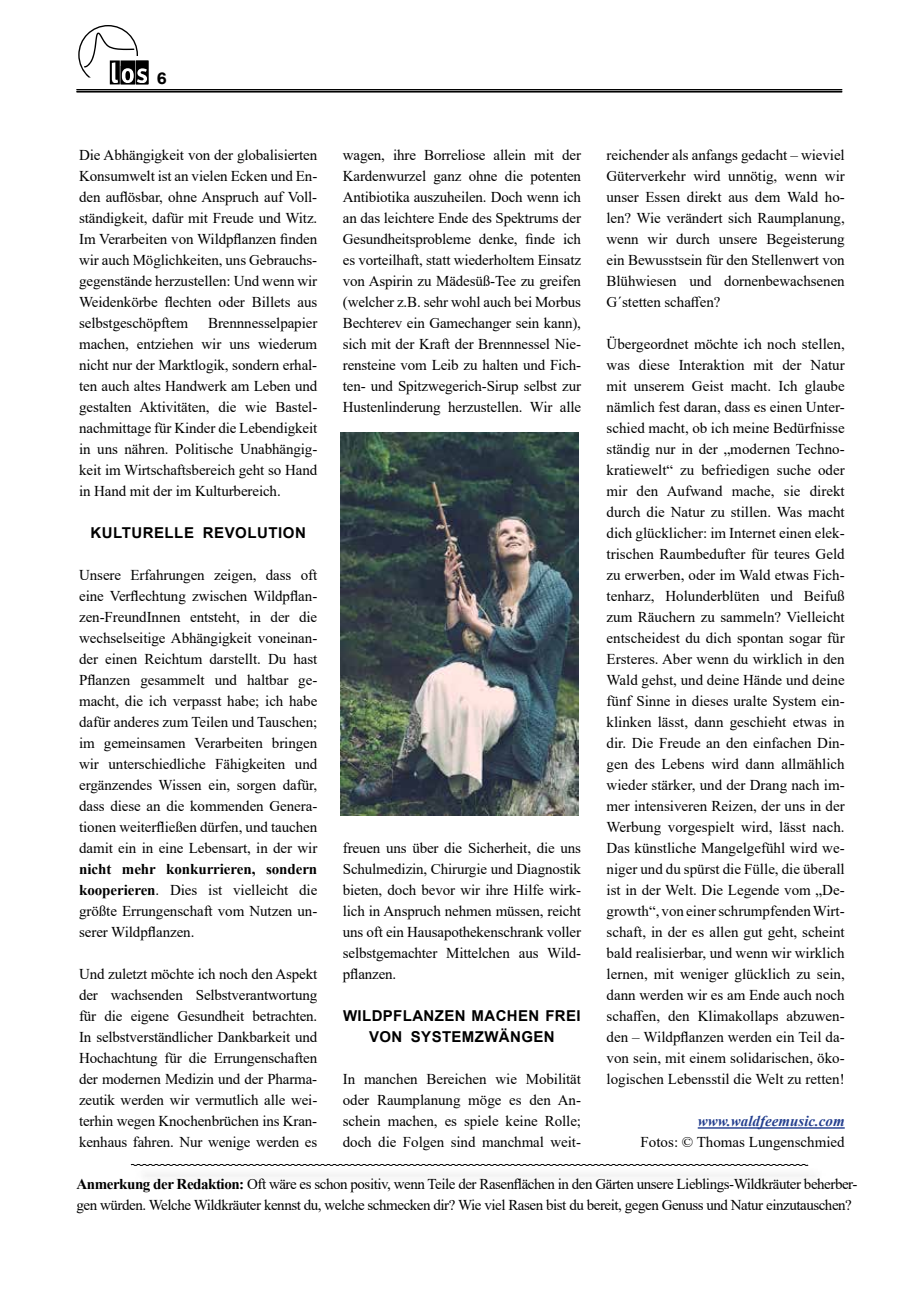
<style>
.page{position:relative;width:906px;height:1289px;background:#fff}
.page>*{position:absolute;margin:0;border:0;box-sizing:border-box;transform-origin:0 0}
.t1{font:700 16.2px "Arial";color:#000;scale:1.11 1}
.t2{font:15px/21px "Times New Roman";letter-spacing:-.005em;color:#000;text-align:justify}
.t3{font:15px/21px "Times New Roman";letter-spacing:-.03em;color:#000}
.t4{font:700 15px/21px "Arial";letter-spacing:.025em;color:#000;text-align:center}
.t5{font:italic 700 15px "Times New Roman";color:#25408f}
.s1{font-weight:700}
</style>
<div class="page">
<svg style="left:78px;top:25px;width:70px;height:60px"></svg>
<div style="left:79px;top:79px;width:27px;height:6px;background:#fff"></div>
<hr style="left:77px;top:89px;width:765px;height:1px;background:#000">
<hr style="left:77px;top:91px;width:765px;height:1px;background:#000">
<hr style="left:698px;top:1127px;width:146px;height:1px;background:#25408f">
<img style="left:340px;top:433px;width:238px;height:382px">
<div style="left:135px;top:1166px;width:690px;height:17px;background:#f7f7f7"></div>
<div style="left:123px;top:1154px;width:693px;height:20px;background:#fff"></div>
<svg style="left:130px;top:1164px;width:678px;height:2px"></svg>
<p class="t1" style="left:157px;top:67px;width:11px">6</p>
<p class="t2" style="left:606px;top:144px;width:240px">reichender als anfangs gedacht – wieviel Güterverkehr wird unnötig, wenn wir unser Essen direkt aus dem Wald ho&shy;len? Wie verändert sich Raumplanung, wenn wir durch unsere Begeisterung ein Bewusstsein für den Stellenwert von Blühwiesen und dornenbewachsenen G´stetten schaffen?</p>
<p class="t2" style="left:606px;top:333px;width:240px">Übergeordnet möchte ich noch stellen, was diese Interaktion mit der Natur mit unserem Geist macht. Ich glaube nämlich fest daran, dass es einen Unter&shy;schied macht, ob ich meine Bedürfnisse ständig nur in der „modernen Techno&shy;kratiewelt“ zu befriedigen suche oder mir den Aufwand mache, sie direkt durch die Natur zu stillen. Was macht dich glücklicher: im Internet einen elek&shy;trischen Raumbedufter für teures Geld zu erwerben, oder im Wald etwas Fich&shy;tenharz, Holunderblüten und Beifuß zum Räuchern zu sammeln? Vielleicht entscheidest du dich spontan sogar für Ersteres. Aber wenn du wirklich in den Wald gehst, und deine Hände und deine fünf Sinne in dieses uralte System ein&shy;klinken lässt, dann geschieht etwas in dir. Die Freude an den einfachen Din&shy;gen des Lebens wird dann allmählich wieder stärker, und der Drang nach im&shy;mer intensiveren Reizen, der uns in der Werbung vorgespielt wird, lässt nach.<br>Das künstliche Mangelgefühl wird we&shy;niger und du spürst die Fülle, die überall ist in der Welt. Die Legende vom „De&shy;growth“, von einer schrumpfenden Wirt&shy;schaft, in der es allen gut geht, scheint bald realisierbar, und wenn wir wirklich lernen, mit weniger glücklich zu sein, dann werden wir es am Ende auch noch schaffen, den Klimakollaps abzuwen&shy;den – Wildpflanzen werden ein Teil da&shy;von sein, mit einem solidarischen, öko&shy;logischen Lebensstil die Welt zu retten!</p>
<p class="t5" style="left:698px;top:1110px;width:148px">www.waldfeemusic.com</p>
<p class="t2" style="left:640px;top:1131px;width:206px">Fotos: © Thomas Lungenschmied</p>
<p class="t3" style="left:77px;top:1173px;width:782px"><span class="s1">Anmerkung der Redaktion:</span> Oft wäre es schon positiv, wenn Teile der Rasenflächen in den Gärten unsere Lieblings-Wildkräuter beherber&shy;gen würden. Welche Wildkräuter kennst du, welche schmecken dir? Wie viel Rasen bist du bereit, gegen Genuss und Natur einzutauschen?</p>
<p class="t2" style="left:79px;top:144px;width:240px">Die Abhängigkeit von der globalisierten Konsumwelt ist an vielen Ecken und En&shy;den auflösbar, ohne Anspruch auf Voll&shy;ständigkeit, dafür mit Freude und Witz.<br>Im Verarbeiten von Wildpflanzen finden wir auch Möglichkeiten, uns Gebrauchs&shy;gegenstände herzustellen: Und wenn wir Weidenkörbe flechten oder Billets aus selbstgeschöpftem</p>
<p class="t2" style="left:343px;top:144px;width:240px">wagen, ihre Borreliose allein mit der Kardenwurzel ganz ohne die potenten Antibiotika auszuheilen. Doch wenn ich an das leichtere Ende des Spektrums der Gesundheitsprobleme denke, finde ich es vorteilhaft, statt wiederholtem Einsatz von Aspirin zu Mädesüß-Tee zu greifen (welcher z.B. sehr wohl auch bei Morbus Bechterev ein Gamechanger sein kann), sich mit der Kraft der Brennnessel Nie&shy;rensteine vom Leib zu halten und Fich&shy;ten- und Spitzwegerich-Sirup selbst zur Hustenlinderung herzustellen. Wir alle</p>
<p class="t2" style="left:79px;top:312px;width:240px;text-indent:129px">Brennnesselpapier machen, entziehen wir uns wiederum nicht nur der Marktlogik, sondern erhal&shy;ten auch altes Handwerk am Leben und gestalten Aktivitäten, die wie Bastel&shy;nachmittage für Kinder die Lebendigkeit in uns nähren. Politische Unabhängig&shy;keit im Wirtschaftsbereich geht so Hand in Hand mit der im Kulturbereich.</p>
<p class="t4" style="left:90px;top:522px;width:217px">KULTURELLE REVOLUTION</p>
<p class="t2" style="left:79px;top:564px;width:240px">Unsere Erfahrungen zeigen, dass oft eine Verflechtung zwischen Wildpflan&shy;zen-FreundInnen entsteht, in der die wechselseitige Abhängigkeit voneinan&shy;der einen Reichtum darstellt. Du hast Pflanzen gesammelt und haltbar ge&shy;macht, die ich verpasst habe; ich habe dafür anderes zum Teilen und Tauschen; im gemeinsamen Verarbeiten bringen wir unterschiedliche Fähigkeiten und ergänzendes Wissen ein, sorgen dafür, dass diese an die kommenden Genera&shy;tionen weiterfließen dürfen, und tauchen damit ein in eine Lebensart, in der wir</p>
<p class="t2" style="left:79px;top:858px;width:240px"><span class="s1">nicht mehr konkurrieren, sondern kooperieren</span>. Dies ist vielleicht die größte Errungenschaft vom Nutzen un&shy;serer Wildpflanzen.</p>
<p class="t2" style="left:79px;top:963px;width:240px">Und zuletzt möchte ich noch den Aspekt der wachsenden Selbstverantwortung für die eigene Gesundheit betrachten.<br>In selbstverständlicher Dankbarkeit und Hochachtung für die Errungenschaften der modernen Medizin und der Pharma&shy;zeutik werden wir vermutlich alle wei&shy;terhin wegen Knochenbrüchen ins Kran&shy;kenhaus fahren. Nur wenige werden es</p>
<p class="t2" style="left:343px;top:837px;width:240px">freuen uns über die Sicherheit, die uns Schulmedizin, Chirurgie und Diagnostik bieten, doch bevor wir ihre Hilfe wirk&shy;lich in Anspruch nehmen müssen, reicht uns oft ein Hausapothekenschrank voller selbstgemachter Mittelchen aus Wild&shy;pflanzen.</p>
<p class="t4" style="left:343px;top:1005px;width:239px">WILDPFLANZEN MACHEN FREI<br>VON SYSTEMZWÄNGEN</p>
<p class="t2" style="left:343px;top:1068px;width:240px">In manchen Bereichen wie Mobilität oder Raumplanung möge es den An&shy;schein machen, es spiele keine Rolle; doch die Folgen sind manchmal weit-</p>
</div>
